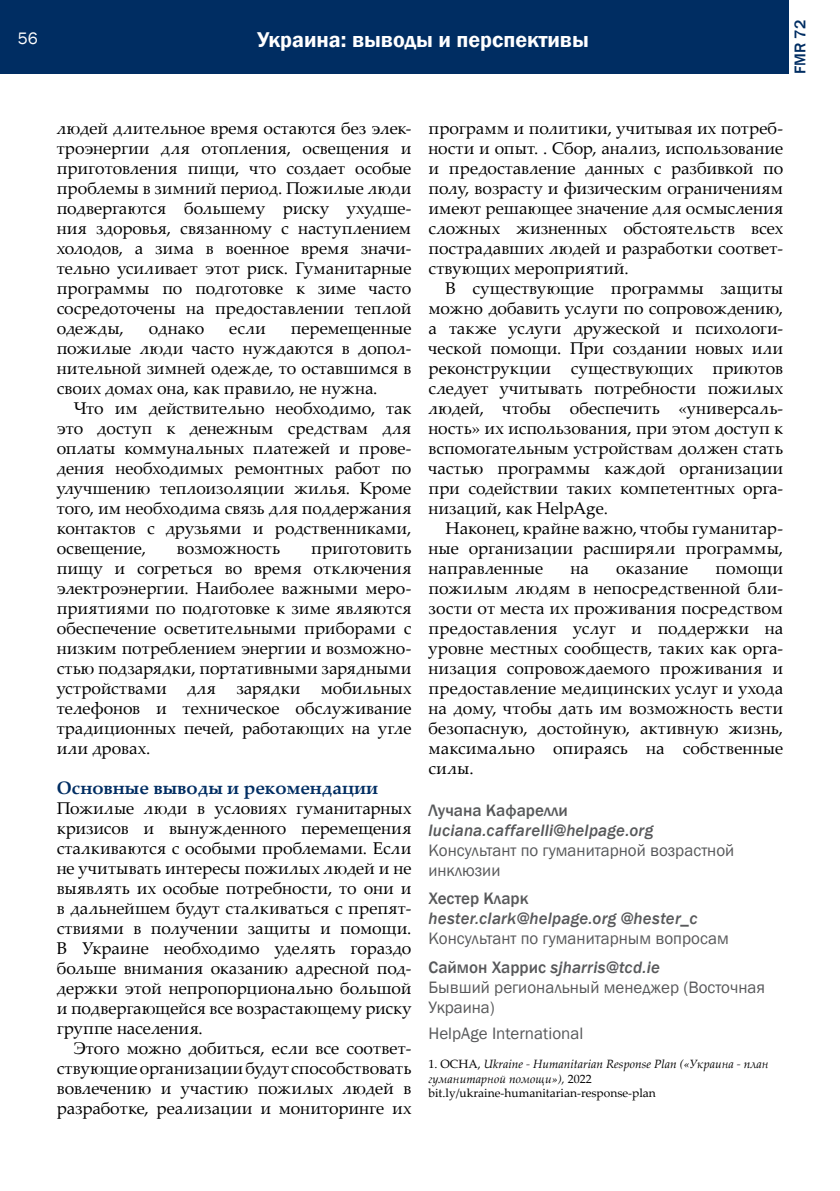
<style>
.page{position:relative;width:840px;height:1191px;background:#fff}
.page>*{position:absolute;margin:0;border:0;box-sizing:border-box;transform-origin:0 0}
.t1{font:600 22px "Franklin Gothic";color:#fff}
.t2{font:700 18px "Palatino Linotype";color:#002d62}
.t3{font:17px/20px "Palatino Linotype";color:#000;text-align:justify}
.t4{font:17px/20px "Franklin Gothic";color:#58595b}
.t5{font:italic 500 17px "Franklin Gothic";letter-spacing:.01em;color:#58595b}
.t6{font:500 17px "Franklin Gothic";color:#58595b}
.t7{font:17px "Franklin Gothic";color:#fff}
.t8{font:500 16px "Franklin Gothic";color:#002d62}
.t9{font:italic 12px/14.4px "Palatino Linotype";color:#000}
.s1{font-weight:500}
.s2{font-weight:500;font-style:italic}
.s3{font-style:normal}
</style>
<div class="page">
<div style="left:0;top:0;width:788px;height:74px;background:#002d62"></div>
<p class="t7" style="left:18px;top:27px;width:21px">56</p>
<p class="t1" style="left:257px;top:27px;width:333px">Украина: выводы и перспективы</p>
<p class="t8" style="left:789px;top:74px;width:55px;rotate:-90deg">FMR 72</p>
<p class="t3" style="left:57px;top:117px;width:356px">людей длительное время остаются без элек&shy;троэнергии для отопления, освещения и приготовления пищи, что создает особые проблемы в зимний период. Пожилые люди подвергаются большему риску ухудше&shy;ния здоровья, связанному с наступлением холодов, а зима в военное время значи&shy;тельно усиливает этот риск. Гуманитарные программы по подготовке к зиме часто сосредоточены на предоставлении теплой одежды,</p>
<p class="t3" style="left:57px;top:317px;width:356px;text-indent:234px">перемещенные пожилые люди часто нуждаются в допол&shy;нительной зимней одежде, то оставшимся в своих домах она, как правило, не нужна.</p>
<p class="t3" style="left:57px;top:397px;width:356px;text-indent:17px">Что им действительно необходимо, так это доступ к денежным средствам для оплаты коммунальных платежей и прове&shy;дения необходимых ремонтных работ по улучшению теплоизоляции жилья. Кроме того, им необходима связь для поддержания контактов с друзьями и родственниками, освещение,</p>
<p class="t3" style="left:149px;top:317px;width:57px">однако</p>
<p class="t3" style="left:229px;top:317px;width:38px">если</p>
<p class="t3" style="left:57px;top:537px;width:356px;text-indent:254px">приготовить пищу и согреться во время отключения электроэнергии. Наиболее важными меро&shy;приятиями по подготовке к зиме являются обеспечение осветительными приборами с низким потреблением энергии и возможно&shy;стью подзарядки, портативными зарядными устройствами для зарядки мобильных телефонов и техническое обслуживание традиционных печей, работающих на угле или дровах.</p>
<p class="t2" style="left:57px;top:775px;width:323px">Основные выводы и рекомендации</p>
<p class="t3" style="left:57px;top:797px;width:356px">Пожилые люди в условиях гуманитарных кризисов и вынужденного перемещения сталкиваются с особыми проблемами. Если не учитывать интересы пожилых людей и не выявлять их особые потребности, то они и в дальнейшем будут сталкиваться с препят&shy;ствиями в получении защиты и помощи.<br>В Украине необходимо уделять гораздо больше внимания оказанию адресной под&shy;держки этой непропорционально большой и подвергающейся все возрастающему риску группе населения.</p>
<p class="t3" style="left:57px;top:1037px;width:356px;text-indent:17px">Этого можно добиться, если все соответ&shy;ствующие организации будут способствовать вовлечению и участию пожилых людей в разработке, реализации и мониторинге их</p>
<p class="t3" style="left:177px;top:537px;width:105px">возможность</p>
<p class="t3" style="left:428px;top:117px;width:356px">программ и политики, учитывая их потреб&shy;ности и опыт. . Сбор, анализ, использование и предоставление данных с разбивкой по полу, возрасту и физическим ограничениям имеют решающее значение для осмысления сложных жизненных обстоятельств всех пострадавших людей и разработки соответ&shy;ствующих мероприятий.</p>
<p class="t3" style="left:428px;top:277px;width:356px;text-indent:17px">В существующие программы защиты можно добавить услуги по сопровождению, а также услуги дружеской и психологи&shy;ческой помощи. При создании новых или реконструкции существующих приютов следует учитывать потребности пожилых людей, чтобы обеспечить «универсаль&shy;ность» их использования, при этом доступ к вспомогательным устройствам должен стать частью программы каждой организации при содействии таких компетентных орга&shy;низаций, как HelpAge.</p>
<p class="t3" style="left:428px;top:517px;width:356px;text-indent:17px">Наконец, крайне важно, чтобы гуманитар&shy;ные организации расширяли программы, направленные</p>
<p class="t3" style="left:570px;top:557px;width:20px">на</p>
<p class="t3" style="left:615px;top:557px;width:74px">оказание</p>
<p class="t3" style="left:428px;top:557px;width:356px;text-indent:287px">помощи пожилым людям в непосредственной бли&shy;зости от места их проживания посредством предоставления услуг и поддержки на уровне местных сообществ, таких как орга&shy;низация сопровождаемого проживания и предоставление медицинских услуг и ухода на дому, чтобы дать им возможность вести безопасную, достойную, активную жизнь, максимально опираясь на собственные силы.</p>
<p class="t6" style="left:428px;top:799px;width:141px">Лучана Кафарелли</p>
<p class="t5" style="left:428px;top:819px;width:226px">luciana.caffarelli@helpage.org</p>
<p class="t4" style="left:428px;top:840px;width:307px">Консультант по гуманитарной возрастной инклюзии</p>
<p class="t6" style="left:428px;top:888px;width:101px">Хестер Кларк</p>
<p class="t5" style="left:428px;top:908px;width:270px">hester.clark@helpage.org @hester_c</p>
<p class="t4" style="left:428px;top:924px;width:301px;line-height:28.6px">Консультант по гуманитарным вопросам<br><span class="s1">Саймон Харрис</span> <span class="s2">sjharris@tcd.ie</span></p>
<p class="t4" style="left:428px;top:977px;width:338px">Бывший региональный менеджер (Восточная<br>Украина)</p>
<p class="t4" style="left:428px;top:1024px;width:156px">HelpAge International</p>
<p class="t9" style="left:428px;top:1056px;width:341px"><span class="s3">1. OCHA,</span> Ukraine - Humanitarian Response Plan («Украина - план гуманитарной помощи»), <span class="s3">2022 bit.ly/ukraine-humanitarian-response-plan</span></p>
</div>
